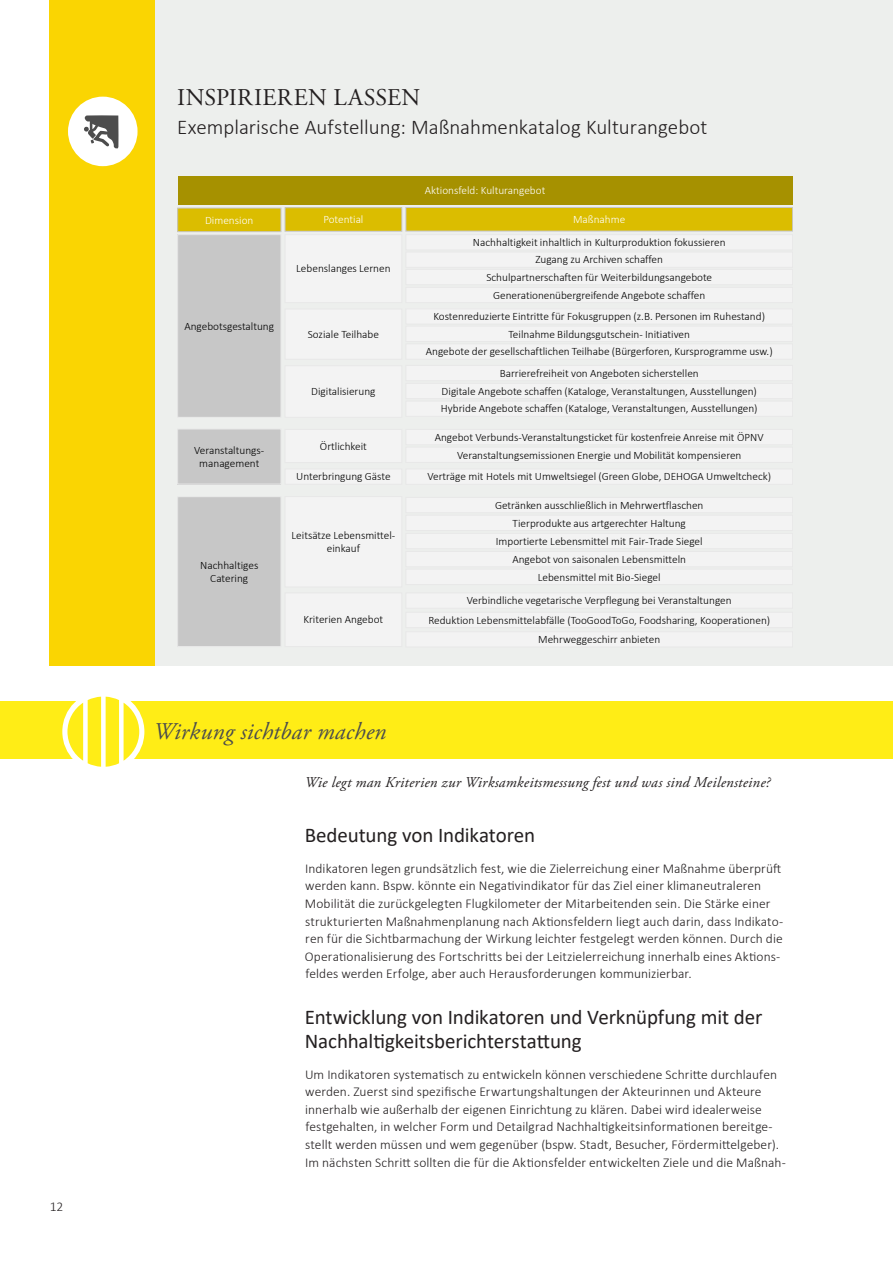
<style>
.page{position:relative;width:893px;height:1263px;background:#fff}
.page>*{position:absolute;margin:0;border:0;box-sizing:border-box;transform-origin:0 0}
._15_Marginalien{font:italic 24px "Adobe Garamond Pro";letter-spacing:.01em;color:#4b4c4d}
._15_Marginalien-2{font:24px "Adobe Garamond Pro";letter-spacing:.015em;color:#231f20}
._15_Überschrift_Zwei{font:21px/24px "Calibri";letter-spacing:-.005em;color:#231f20}
._15_Marginalien-3{font:300 21px "Calibri";color:#231f20}
._15_Marginalien-4{font:italic 15px "Adobe Garamond Pro";letter-spacing:.02em;color:#231f20}
._15_Mengentext_A4{font:300 13.5px/17.5px "Calibri";letter-spacing:.005em;color:#231f20}
.t1{font:300 11.25px/17.5px "Calibri";color:#000;text-align:center}
.t2{font:300 11.25px "Calibri";color:#fff}
</style>
<div class="page">
<div style="left:156px;top:0;width:737px;height:665px;background:#edefed"></div>
<div style="left:50px;top:0;width:105px;height:665px;background:#fad502"></div>
<div style="left:0;top:701px;width:893px;height:58px;background:#ffed16"></div>
<div style="left:62px;top:691px;width:82px;height:82px;border:6px solid #fff;border-radius:50%"></div>
<svg style="left:67px;top:697px;width:72px;height:70px"></svg>
<div style="left:68px;top:97px;width:70px;height:69px;background:#fff;border-radius:50%"></div>
<svg style="left:84px;top:115px;width:35px;height:34px"></svg>
<div style="left:178px;top:176px;width:615px;height:28px;background:#a69100"></div>
<div style="left:178px;top:235px;width:103px;height:182px;background:#c7c7c7"></div>
<div style="left:177px;top:234px;width:104px;height:184px;border:1px solid #e8e8e8"></div>
<div style="left:285px;top:234px;width:117px;height:69px;background:#f3f3f3"></div>
<div style="left:285px;top:309px;width:117px;height:51px;background:#f3f3f3"></div>
<div style="left:285px;top:366px;width:117px;height:51px;background:#f3f3f3"></div>
<div style="left:406px;top:235px;width:387px;height:15px;background:#f3f3f3"></div>
<div style="left:406px;top:252px;width:387px;height:15px;background:#f3f3f3"></div>
<div style="left:406px;top:269px;width:387px;height:16px;background:#f3f3f3"></div>
<div style="left:406px;top:287px;width:387px;height:16px;background:#f3f3f3"></div>
<div style="left:406px;top:309px;width:387px;height:15px;background:#f3f3f3"></div>
<div style="left:406px;top:326px;width:387px;height:16px;background:#f3f3f3"></div>
<div style="left:405px;top:326px;width:388px;height:16px;border:1px solid #e8e8e8"></div>
<div style="left:406px;top:344px;width:387px;height:15px;background:#f3f3f3"></div>
<div style="left:406px;top:365px;width:387px;height:16px;background:#f3f3f3"></div>
<div style="left:405px;top:365px;width:388px;height:16px;border:1px solid #e8e8e8"></div>
<div style="left:406px;top:383px;width:387px;height:16px;background:#f3f3f3"></div>
<div style="left:406px;top:401px;width:387px;height:15px;background:#f3f3f3"></div>
<div style="left:178px;top:429px;width:103px;height:55px;background:#c7c7c7"></div>
<div style="left:177px;top:429px;width:104px;height:55px;border:1px solid #e8e8e8"></div>
<div style="left:285px;top:429px;width:117px;height:34px;background:#f3f3f3"></div>
<div style="left:285px;top:429px;width:117px;height:34px;border:1px solid #e8e8e8"></div>
<div style="left:406px;top:429px;width:387px;height:16px;background:#f3f3f3"></div>
<div style="left:405px;top:429px;width:388px;height:16px;border:1px solid #e8e8e8"></div>
<div style="left:406px;top:447px;width:387px;height:15px;background:#f3f3f3"></div>
<div style="left:285px;top:468px;width:117px;height:17px;background:#f3f3f3"></div>
<div style="left:406px;top:469px;width:387px;height:15px;background:#f3f3f3"></div>
<div style="left:178px;top:497px;width:103px;height:149px;background:#c7c7c7"></div>
<div style="left:177px;top:496px;width:104px;height:151px;border:1px solid #e8e8e8"></div>
<div style="left:285px;top:497px;width:117px;height:90px;background:#f3f3f3"></div>
<div style="left:285px;top:592px;width:117px;height:55px;background:#f3f3f3;border:1px solid #e8e8e8"></div>
<div style="left:406px;top:569px;width:387px;height:15px;background:#f3f3f3"></div>
<div style="left:406px;top:497px;width:387px;height:16px;background:#f3f3f3"></div>
<div style="left:405px;top:497px;width:388px;height:16px;border:1px solid #e8e8e8"></div>
<div style="left:406px;top:515px;width:387px;height:16px;background:#f3f3f3"></div>
<div style="left:405px;top:515px;width:388px;height:16px;border:1px solid #e8e8e8"></div>
<div style="left:406px;top:533px;width:387px;height:16px;background:#f3f3f3"></div>
<div style="left:406px;top:551px;width:387px;height:16px;background:#f3f3f3"></div>
<div style="left:405px;top:551px;width:388px;height:16px;border:1px solid #e8e8e8"></div>
<div style="left:406px;top:593px;width:387px;height:15px;background:#f3f3f3"></div>
<div style="left:406px;top:612px;width:387px;height:16px;background:#f3f3f3"></div>
<div style="left:406px;top:632px;width:387px;height:15px;background:#f3f3f3"></div>
<div style="left:178px;top:208px;width:103px;height:24px;background:#dbbd00"></div>
<div style="left:177px;top:208px;width:104px;height:24px;border:1px solid #c7c7c7"></div>
<div style="left:285px;top:208px;width:117px;height:23px;background:#dbbd00"></div>
<div style="left:285px;top:207px;width:117px;height:25px;border:1px solid #c7c7c7"></div>
<div style="left:406px;top:207px;width:387px;height:24px;background:#dbbd00"></div>
<div style="left:405px;top:207px;width:388px;height:24px;border:1px solid #c7c7c7"></div>
<p class="_15_Mengentext_A4" style="left:50px;top:1197px;width:15px">12</p>
<p class="_15_Marginalien-2" style="left:177px;top:83px;width:245px">INSPIRIEREN LASSEN</p>
<p class="_15_Marginalien-3" style="left:177px;top:114px;width:532px">Exemplarische Aufstellung: Maßnahmenkatalog Kulturangebot</p>
<p class="t2" style="left:425px;top:183px;width:122px">Aktionsfeld: Kulturangebot</p>
<p class="t2" style="left:205px;top:213px;width:50px">Dimension</p>
<p class="t2" style="left:323px;top:213px;width:42px">Potential</p>
<p class="t2" style="left:573px;top:212px;width:54px">Maßnahme</p>
<p class="t1" style="left:184px;top:317px;width:91px">Angebotsgestaltung</p>
<p class="t1" style="left:194px;top:443px;width:72px;line-height:13.5px">Veranstaltungs&shy;management</p>
<p class="t1" style="left:200px;top:558px;width:60px;line-height:13.5px">Nachhaltiges<br>Catering</p>
<p class="t1" style="left:296px;top:260px;width:96px">Lebenslanges Lernen</p>
<p class="t1" style="left:308px;top:325px;width:73px">Soziale Teilhabe</p>
<p class="t1" style="left:311px;top:383px;width:66px">Digitalisierung</p>
<p class="t1" style="left:473px;top:233px;width:254px">Nachhaltigkeit inhaltlich in Kulturproduktion fokussieren Zugang zu Archiven schaffen<br>Schulpartnerschaften für Weiterbildungsangebote Generationenübergreifende Angebote schaffen</p>
<p class="t1" style="left:426px;top:308px;width:348px">Kostenreduzierte Eintritte für Fokusgruppen (z.B. Personen im Ruhestand)<br>Teilnahme Bildungsgutschein- Initiativen<br>Angebote der gesellschaftlichen Teilhabe (Bürgerforen, Kursprogramme usw.)</p>
<p class="t1" style="left:441px;top:364px;width:318px">Barrierefreiheit von Angeboten sicherstellen<br>Digitale Angebote schaffen (Kataloge, Veranstaltungen, Ausstellungen)<br>Hybride Angebote schaffen (Kataloge, Veranstaltungen, Ausstellungen)</p>
<p class="t1" style="left:320px;top:437px;width:49px">Örtlichkeit</p>
<p class="t1" style="left:435px;top:428px;width:330px">Angebot Verbunds-Veranstaltungsticket für kostenfreie Anreise mit ÖPNV<br>Veranstaltungsemissionen Energie und Mobilität kompensieren</p>
<p class="t1" style="left:296px;top:468px;width:96px">Unterbringung Gäste</p>
<p class="t1" style="left:427px;top:468px;width:345px">Verträge mit Hotels mit Umweltsiegel (Green Globe, DEHOGA Umweltcheck)</p>
<p class="t1" style="left:292px;top:528px;width:105px;line-height:13.5px">Leitsätze Lebensmittel&shy;einkauf</p>
<p class="t1" style="left:304px;top:611px;width:81px">Kriterien Angebot</p>
<p class="t1" style="left:495px;top:496px;width:210px;line-height:18px">Getränken ausschließlich in Mehrwertflaschen Tierprodukte aus artgerechter Haltung Importierte Lebensmittel mit Fair-Trade Siegel Angebot von saisonalen Lebensmitteln</p>
<p class="t1" style="left:428px;top:591px;width:343px;line-height:19.4px">Verbindliche vegetarische Verpflegung bei Veranstaltungen<br>Reduktion Lebensmittelabfälle (TooGoodToGo, Foodsharing, Kooperationen)<br>Mehrweggeschirr anbieten</p>
<p class="t1" style="left:538px;top:568px;width:124px">Lebensmittel mit Bio-Siegel</p>
<p class="_15_Marginalien" style="left:153px;top:717px;width:234px">Wirkung sichtbar machen</p>
<p class="_15_Marginalien-4" style="left:305px;top:773px;width:467px">Wie legt man Kriterien zur Wirksamkeitsmessung fest und was sind Meilensteine?</p>
<p class="_15_Überschrift_Zwei" style="left:305px;top:823px;width:232px">Bedeutung von Indikatoren</p>
<p class="_15_Mengentext_A4" style="left:305px;top:859px;width:480px">Indikatoren legen grundsätzlich fest, wie die Zielerreichung einer Maßnahme überprüft werden kann. Bspw. könnte ein Negativindikator für das Ziel einer klimaneutraleren Mobilität die zurückgelegten Flugkilometer der Mitarbeitenden sein. Die Stärke einer strukturierten Maßnahmenplanung nach Aktionsfeldern liegt auch darin, dass Indikato&shy;ren für die Sichtbarmachung der Wirkung leichter festgelegt werden können. Durch die Operationalisierung des Fortschritts bei der Leitzielerreichung innerhalb eines Aktions&shy;feldes werden Erfolge, aber auch Herausforderungen kommunizierbar.</p>
<p class="_15_Überschrift_Zwei" style="left:305px;top:1005px;width:459px">Entwicklung von Indikatoren und Verknüpfung mit der<br>Nachhaltigkeitsberichterstattung</p>
<p class="_15_Mengentext_A4" style="left:305px;top:1065px;width:482px">Um Indikatoren systematisch zu entwickeln können verschiedene Schritte durchlaufen werden. Zuerst sind spezifische Erwartungshaltungen der Akteurinnen und Akteure innerhalb wie außerhalb der eigenen Einrichtung zu klären. Dabei wird idealerweise festgehalten, in welcher Form und Detailgrad Nachhaltigkeitsinformationen bereitge&shy;stellt werden müssen und wem gegenüber (bspw. Stadt, Besucher, Fördermittelgeber).<br>Im nächsten Schritt sollten die für die Aktionsfelder entwickelten Ziele und die Maßnah-</p>
</div>
